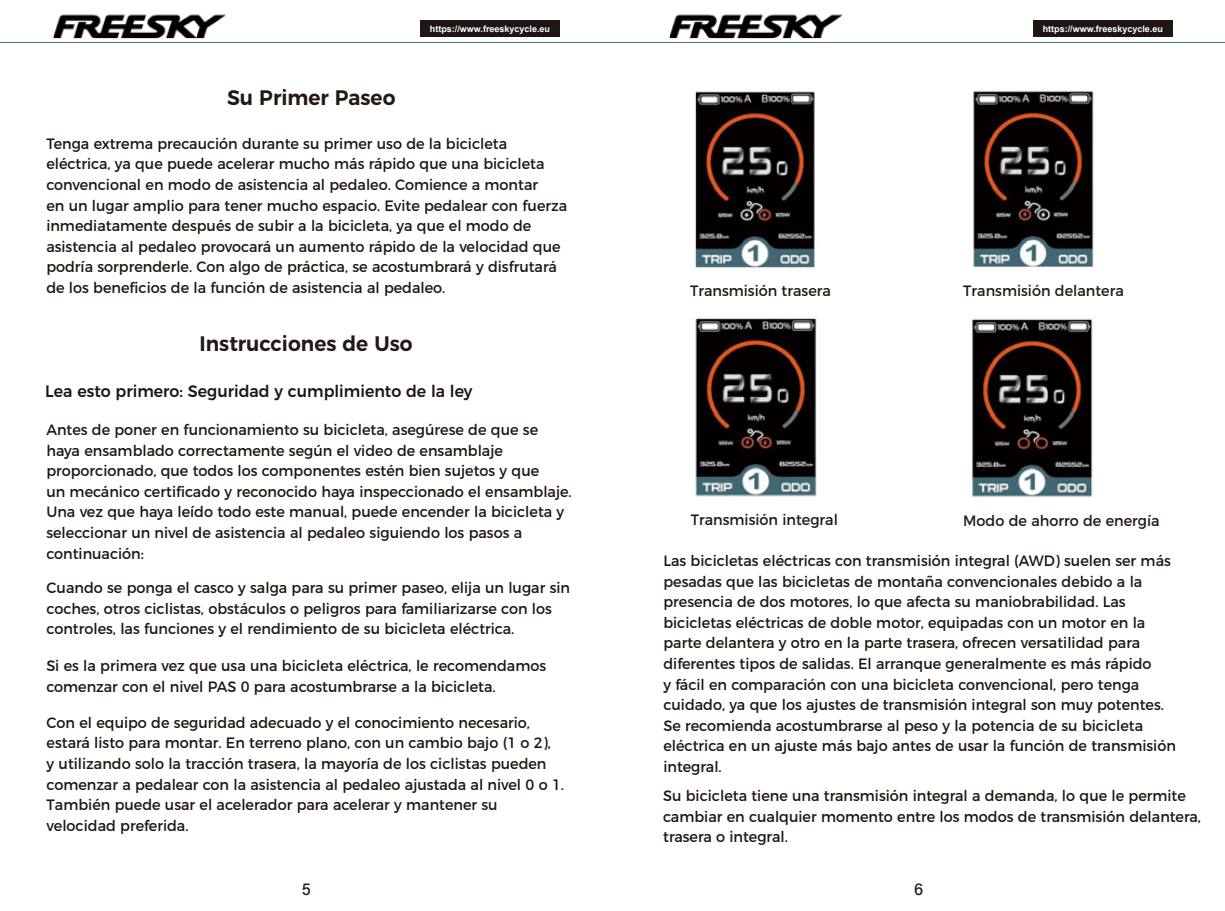
<style>
.page{position:relative;width:1225px;height:911px;background:#fff}
.page>*{position:absolute;margin:0;border:0;box-sizing:border-box;transform-origin:0 0}
.t1{font:600 21px "Montserrat";color:#231815;scale:.96 1}
.t2{font:500 16.5px "Montserrat";color:#1f1512;scale:.96 1}
.t3{font:15px/20.5px "Montserrat";color:#1f1512;scale:.96 1}
.t4{font:15px "Montserrat";color:#231815;scale:.96 1}
.t5{font:700 9px "Arial";color:#fff}
</style>
<div class="page">
<hr style="left:0;top:42px;width:1225px;height:1px;background:#3b845a">
<img style="left:53px;top:14px;width:173px;height:24px">
<div style="left:420px;top:20px;width:140px;height:17px;background:#1f1512"></div>
<img style="left:670px;top:14px;width:173px;height:24px">
<div style="left:1033px;top:20px;width:139px;height:17px;background:#1f1512"></div>
<img style="left:973px;top:90px;width:121px;height:177px">
<img style="left:695px;top:91px;width:120px;height:177px">
<img style="left:972px;top:319px;width:121px;height:178px">
<img style="left:695px;top:318px;width:122px;height:179px">
<h1 class="t1" style="left:227px;top:81px;width:177px">Su Primer Paseo</h1>
<p class="t5" style="left:430px;top:23px;width:122px">https://www.freeskycycle.eu</p>
<p class="t5" style="left:1042px;top:23px;width:122px">https://www.freeskycycle.eu</p>
<p class="t3" style="left:46px;top:132px;width:544px">Tenga extrema precaución durante su primer uso de la bicicleta eléctrica, ya que puede acelerar mucho más rápido que una bicicleta convencional en modo de asistencia al pedaleo. Comience a montar<br>en un lugar amplio para tener mucho espacio. Evite pedalear con fuerza inmediatamente después de subir a la bicicleta, ya que el modo de asistencia al pedaleo provocará un aumento rápido de la velocidad que podría sorprenderle. Con algo de práctica, se acostumbrará y disfrutará de los beneficios de la función de asistencia al pedaleo.</p>
<h1 class="t1" style="left:199px;top:327px;width:223px">Instrucciones de Uso</h1>
<p class="t2" style="left:45px;top:378px;width:446px">Lea esto primero: Seguridad y cumplimiento de la ley</p>
<p class="t3" style="left:46px;top:418px;width:549px">Antes de poner en funcionamiento su bicicleta, asegúrese de que se haya ensamblado correctamente según el video de ensamblaje proporcionado, que todos los componentes estén bien sujetos y que<br>un mecánico certificado y reconocido haya inspeccionado el ensamblaje.<br>Una vez que haya leído todo este manual, puede encender la bicicleta y seleccionar un nivel de asistencia al pedaleo siguiendo los pasos a continuación:</p>
<p class="t3" style="left:47px;top:576px;width:547px">Cuando se ponga el casco y salga para su primer paseo, elija un lugar sin coches, otros ciclistas, obstáculos o peligros para familiarizarse con los controles, las funciones y el rendimiento de su bicicleta eléctrica.</p>
<p class="t3" style="left:46px;top:654px;width:522px">Si es la primera vez que usa una bicicleta eléctrica, le recomendamos comenzar con el nivel PAS 0 para acostumbrarse a la bicicleta.</p>
<p class="t3" style="left:47px;top:711px;width:540px">Con el equipo de seguridad adecuado y el conocimiento necesario, estará listo para montar. En terreno plano, con un cambio bajo (1 o 2),<br>y utilizando solo la tracción trasera, la mayoría de los ciclistas pueden comenzar a pedalear con la asistencia al pedaleo ajustada al nivel 0 o 1.<br>También puede usar el acelerador para acelerar y mantener su velocidad preferida.</p>
<p class="t4" style="left:690px;top:278px;width:148px">Transmisión trasera</p>
<p class="t4" style="left:963px;top:278px;width:169px">Transmisión delantera</p>
<p class="t4" style="left:691px;top:507px;width:155px">Transmisión integral</p>
<p class="t4" style="left:963px;top:508px;width:206px">Modo de ahorro de energía</p>
<p class="t3" style="left:663px;top:549px;width:535px">Las bicicletas eléctricas con transmisión integral (AWD) suelen ser más pesadas que las bicicletas de montaña convencionales debido a la presencia de dos motores, lo que afecta su maniobrabilidad. Las bicicletas eléctricas de doble motor, equipadas con un motor en la parte delantera y otro en la parte trasera, ofrecen versatilidad para diferentes tipos de salidas. El arranque generalmente es más rápido<br>y fácil en comparación con una bicicleta convencional, pero tenga cuidado, ya que los ajustes de transmisión integral son muy potentes.<br>Se recomienda acostumbrarse al peso y la potencia de su bicicleta eléctrica en un ajuste más bajo antes de usar la función de transmisión integral.</p>
<p class="t3" style="left:663px;top:784px;width:562px">Su bicicleta tiene una transmisión integral a demanda, lo que le permite cambiar en cualquier momento entre los modos de transmisión delantera, trasera o integral.</p>
</div>
